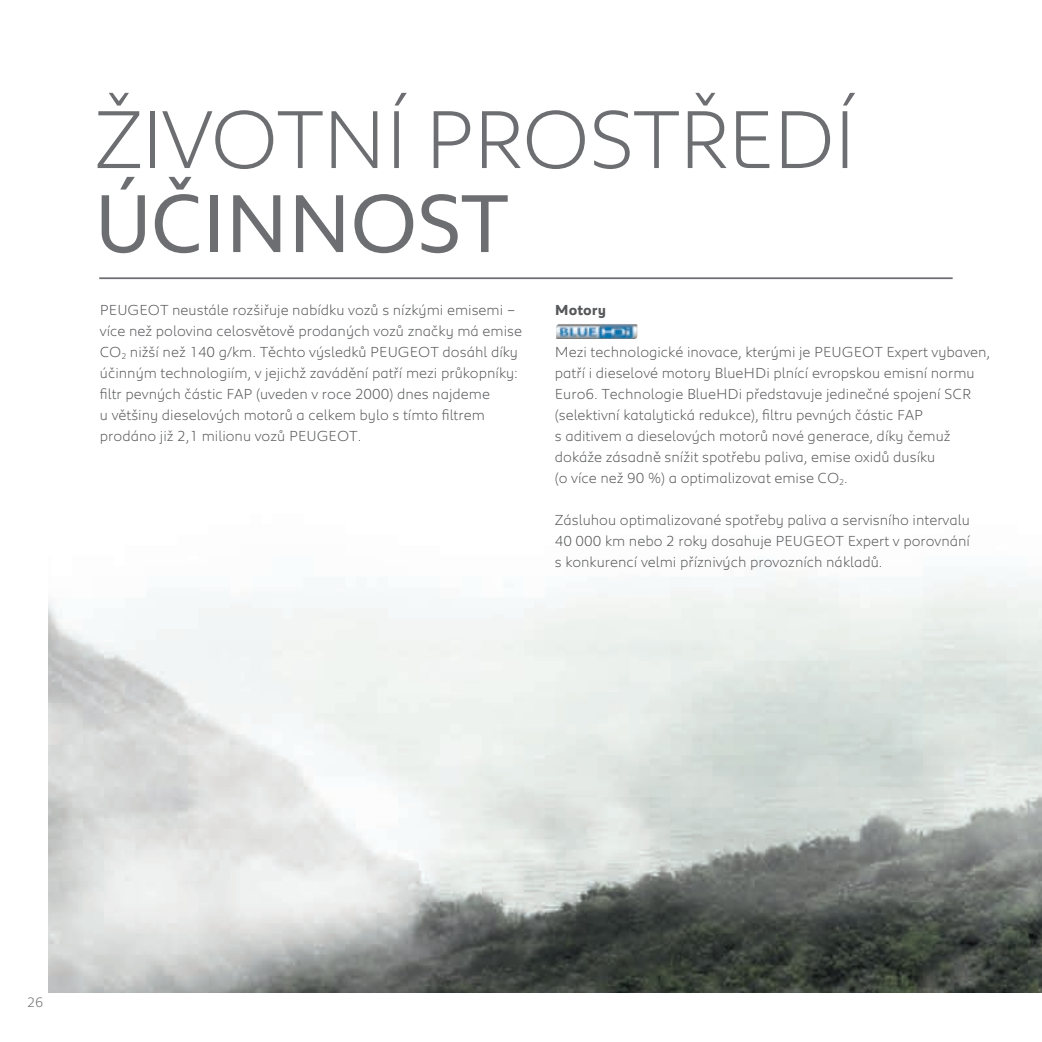
<style>
.page{position:relative;width:1042px;height:1042px;background:#fff}
.page>*{position:absolute;margin:0;border:0;box-sizing:border-box;transform-origin:0 0}
.t1{font:300 84px "Peugeot";letter-spacing:-.03em;color:#6d6e71}
.t2{font:84px "Peugeot";letter-spacing:-.03em;color:#6d6e71}
.t3{font:300 14.88px/21px "Peugeot";color:#57585a}
.t4{font:700 14.88px "Peugeot";color:#57585a}
.t5{font:300 14px "Peugeot";color:#6d6e71}
</style>
<div class="page">
<img style="left:49px;top:277px;width:993px;height:715px">
<hr style="left:99px;top:277px;width:853px;height:2px;background:#6d6e71">
<img style="left:556px;top:324px;width:81px;height:15px">
<h1 class="t1" style="left:94px;top:92px;width:764px">ŽIVOTNÍ PROSTŘEDÍ</h1>
<h1 class="t2" style="left:94px;top:174px;width:417px">ÚČINNOST</h1>
<p class="t3" style="left:100px;top:299px;width:424px">PEUGEOT neustále rozšiřuje nabídku vozů s nízkými emisemi – více než polovina celosvětově prodaných vozů značky má emise CO<sub>2</sub> nižší než 140 g/km. Těchto výsledků PEUGEOT dosáhl díky účinným technologiím, v jejichž zavádění patří mezi průkopníky: iltr pevných částic FAP (uveden v roce 2000) dnes najdeme<br>u většiny dieselových motorů a celkem bylo s tímto iltrem prodáno již 2,1 milionu vozů PEUGEOT.</p>
<p class="t4" style="left:555px;top:305px;width:53px">Motory</p>
<p class="t3" style="left:555px;top:341px;width:437px">Mezi technologické inovace, kterými je PEUGEOT Expert vybaven, patří i dieselové motory BlueHDi plnící evropskou emisní normu Euro6. Technologie BlueHDi představuje jedinečné spojení SCR (selektivní katalytická redukce), iltru pevných částic FAP<br>s aditivem a dieselových motorů nové generace, díky čemuž dokáže zásadně snížit spotřebu paliva, emise oxidů dusíku<br>(o více než 90 %) a optimalizovat emise CO<sub>2</sub>.</p>
<p class="t3" style="left:555px;top:509px;width:417px;text-align:justify">Zásluhou optimalizované spotřeby paliva a servisního intervalu 40 000 km nebo 2 roky dosahuje PEUGEOT Expert v porovnání s konkurencí velmi příznivých provozních nákladů.</p>
<p class="t5" style="left:27px;top:994px;width:18px">26</p>
</div>
